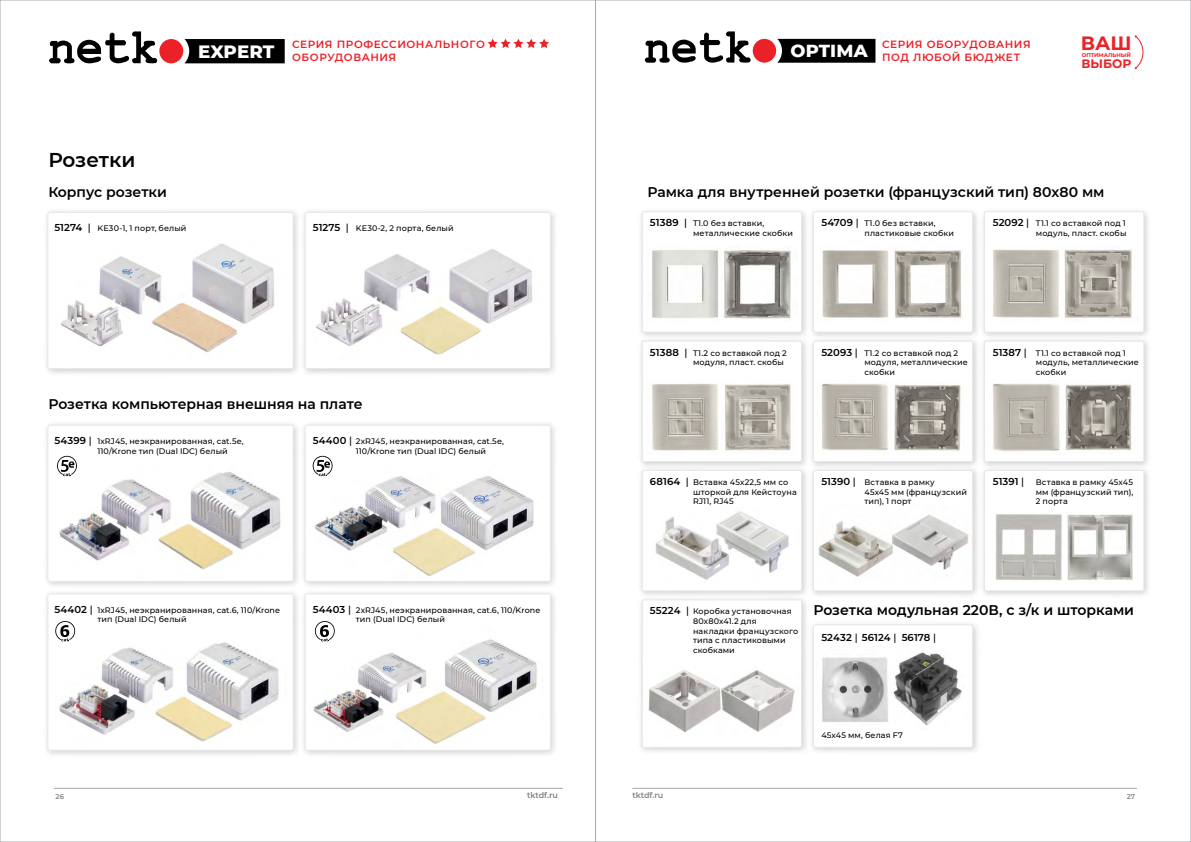
<style>
.page{position:relative;width:1191px;height:842px;background:#fff}
.page>*{position:absolute;margin:0;border:0;box-sizing:border-box;transform-origin:0 0}
.t1{font:600 20px "Montserrat";letter-spacing:-.005em;color:#000}
.t2{font:700 19.2px "Montserrat";color:#eb2227}
.t3{font:800 18.2px "Montserrat";color:#fff}
.t4{font:800 17.8px "Montserrat";letter-spacing:.01em;color:#fff}
.t5{font:600 14px "Montserrat";color:#000}
.t6{font:700 12.2px "Montserrat";color:#eb2227}
.t7{font:600 10.5px/12.6px "Montserrat";letter-spacing:.05em;color:#ec2027}
.t8{font:600 10px "Montserrat";letter-spacing:.01em;color:#000}
.t9{font:500 8px/9.6px "Montserrat";letter-spacing:.015em;color:#000}
.t10{font:600 8px "Montserrat";color:#808285}
.t11{font:600 7px "Montserrat";color:#808285}
.t12{font:700 5.4px "Montserrat";color:#eb2227}
.s1{font-weight:600;font-size:10px}
.s2{font-size:10px}
.s3{font-weight:500}
</style>
<div class="page">
<hr style="left:54px;top:788px;width:509px;height:1px;background:#a7a9ac">
<hr style="left:632px;top:788px;width:505px;height:1px;background:#a7a9ac">
<div style="left:642px;top:470px;width:159px;height:121px;border:1px solid #e6e7e8;border-radius:2px"></div>
<div style="left:813px;top:470px;width:159px;height:121px;background:#fff;border-radius:2px"></div>
<div style="left:813px;top:470px;width:160px;height:121px;border:1px solid #e6e7e8;border-radius:2px"></div>
<div style="left:984px;top:470px;width:160px;height:121px;border:1px solid #e6e7e8;border-radius:2px"></div>
<img style="left:640px;top:343px;width:165px;height:129px">
<div style="left:642px;top:341px;width:159px;height:120px;background:#fff;border-radius:2px"></div>
<div style="left:642px;top:341px;width:159px;height:121px;border:1px solid #e6e7e8;border-radius:2px"></div>
<img style="left:805px;top:343px;width:172px;height:129px">
<div style="left:813px;top:341px;width:159px;height:120px;background:#fff;border-radius:2px"></div>
<div style="left:813px;top:341px;width:160px;height:121px;border:1px solid #e6e7e8;border-radius:2px"></div>
<img style="left:977px;top:343px;width:172px;height:129px">
<div style="left:984px;top:341px;width:159px;height:120px;background:#fff;border-radius:2px"></div>
<div style="left:984px;top:341px;width:160px;height:121px;border:1px solid #e6e7e8;border-radius:2px"></div>
<img style="left:652px;top:383px;width:139px;height:68px">
<img style="left:655px;top:510px;width:137px;height:76px">
<img style="left:818px;top:514px;width:151px;height:63px">
<img style="left:821px;top:383px;width:140px;height:69px">
<img style="left:992px;top:383px;width:140px;height:72px">
<img style="left:995px;top:514px;width:138px;height:67px">
<img style="left:46px;top:211px;width:251px;height:163px">
<div style="left:48px;top:212px;width:245px;height:157px;background:#fff;border-radius:2px"></div>
<div style="left:48px;top:212px;width:245px;height:157px;border:1px solid #e6e7e8;border-radius:2px"></div>
<img style="left:297px;top:211px;width:258px;height:163px">
<div style="left:305px;top:212px;width:245px;height:157px;background:#fff;border-radius:2px"></div>
<div style="left:305px;top:212px;width:245px;height:157px;border:1px solid #e6e7e8;border-radius:2px"></div>
<img style="left:61px;top:243px;width:213px;height:109px">
<img style="left:316px;top:249px;width:217px;height:106px">
<img style="left:46px;top:424px;width:251px;height:162px">
<div style="left:48px;top:425px;width:245px;height:156px;background:#fff;border-radius:2px"></div>
<div style="left:48px;top:425px;width:245px;height:156px;border:1px solid #e6e7e8;border-radius:2px"></div>
<img style="left:297px;top:424px;width:258px;height:162px">
<div style="left:305px;top:425px;width:245px;height:156px;background:#fff;border-radius:2px"></div>
<div style="left:305px;top:425px;width:245px;height:156px;border:1px solid #e6e7e8;border-radius:2px"></div>
<img style="left:59px;top:472px;width:222px;height:98px">
<img style="left:312px;top:462px;width:222px;height:114px">
<img style="left:46px;top:593px;width:251px;height:162px">
<div style="left:48px;top:594px;width:245px;height:156px;background:#fff;border-radius:2px"></div>
<div style="left:48px;top:594px;width:245px;height:156px;border:1px solid #e6e7e8;border-radius:2px"></div>
<img style="left:297px;top:593px;width:258px;height:162px">
<div style="left:305px;top:594px;width:245px;height:156px;background:#fff;border-radius:2px"></div>
<div style="left:305px;top:594px;width:245px;height:156px;border:1px solid #e6e7e8;border-radius:2px"></div>
<img style="left:59px;top:630px;width:220px;height:112px">
<img style="left:313px;top:630px;width:224px;height:114px">
<svg style="left:1134px;top:35px;width:9px;height:34px"></svg>
<svg style="left:777px;top:39px;width:98px;height:24px"></svg>
<svg style="left:645px;top:31px;width:105px;height:32px"></svg>
<div style="left:752px;top:39px;width:24px;height:24px;background:#ec2027;border-radius:50%"></div>
<svg style="left:184px;top:39px;width:101px;height:24px"></svg>
<svg style="left:49px;top:31px;width:108px;height:33px"></svg>
<div style="left:159px;top:39px;width:24px;height:24px;background:#ec2027;border-radius:50%"></div>
<svg style="left:488px;top:39px;width:61px;height:9px"></svg>
<svg style="left:57px;top:456px;width:20px;height:20px"></svg>
<svg style="left:313px;top:456px;width:19px;height:20px"></svg>
<svg style="left:55px;top:621px;width:20px;height:20px"></svg>
<svg style="left:315px;top:621px;width:20px;height:20px"></svg>
<img style="left:641px;top:211px;width:164px;height:132px">
<div style="left:642px;top:212px;width:159px;height:120px;background:#fff;border-radius:2px"></div>
<div style="left:642px;top:212px;width:159px;height:120px;border:1px solid #e6e7e8;border-radius:2px"></div>
<img style="left:805px;top:211px;width:172px;height:132px">
<div style="left:813px;top:212px;width:159px;height:120px;background:#fff;border-radius:2px"></div>
<div style="left:813px;top:212px;width:160px;height:120px;border:1px solid #e6e7e8;border-radius:2px"></div>
<img style="left:983px;top:211px;width:165px;height:132px">
<div style="left:984px;top:212px;width:159px;height:120px;background:#fff;border-radius:2px"></div>
<div style="left:984px;top:212px;width:160px;height:120px;border:1px solid #e6e7e8;border-radius:2px"></div>
<img style="left:652px;top:250px;width:139px;height:69px">
<img style="left:822px;top:250px;width:140px;height:69px">
<img style="left:993px;top:249px;width:139px;height:69px">
<div style="left:642px;top:600px;width:159px;height:147px;background:#fff;border-radius:2px"></div>
<div style="left:642px;top:600px;width:159px;height:147px;border:1px solid #e6e7e8;border-radius:2px"></div>
<img style="left:805px;top:617px;width:173px;height:135px">
<div style="left:813px;top:625px;width:159px;height:122px;background:#fff;border-radius:2px"></div>
<div style="left:813px;top:625px;width:160px;height:122px;border:1px solid #e6e7e8;border-radius:2px"></div>
<img style="left:640px;top:661px;width:67px;height:76px">
<img style="left:707px;top:661px;width:101px;height:76px">
<img style="left:822px;top:652px;width:140px;height:74px">
<h3 class="t7" style="left:292px;top:38px;width:194px">СЕРИЯ ПРОФЕССИОНАЛЬНОГО<br>ОБОРУДОВАНИЯ</h3>
<h3 class="t7" style="left:882px;top:38px;width:150px">СЕРИЯ ОБОРУДОВАНИЯ</h3>
<h3 class="t4" style="left:790px;top:38px;width:79px">OPTIMA</h3>
<h3 class="t3" style="left:198px;top:38px;width:78px">EXPERT</h3>
<h3 class="t7" style="left:882px;top:50px;width:139px">ПОД ЛЮБОЙ БЮДЖЕТ</h3>
<h2 class="t2" style="left:1081px;top:30px;width:52px">ВАШ</h2>
<p class="t12" style="left:1081px;top:51px;width:51px">ОПТИМАЛЬНЫЙ</p>
<h3 class="t6" style="left:1081px;top:55px;width:51px">ВЫБОР</h3>
<h1 class="t1" style="left:48px;top:146px;width:89px">Розетки</h1>
<h3 class="t5" style="left:48px;top:182px;width:120px">Корпус розетки</h3>
<p class="t9" style="left:54px;top:223px;width:134px"><span class="s1">51274</span> <span class="s2">|</span> KE30-1, 1 порт, белый</p>
<p class="t9" style="left:313px;top:223px;width:142px"><span class="s1">51275</span> <span class="s2">|</span> KE30-2, 2 порта, белый</p>
<h3 class="t5" style="left:48px;top:394px;width:316px">Розетка компьютерная внешняя на плате</h3>
<p class="t9" style="left:97px;top:436px;width:148px;text-indent:-43px"><span class="s1">54399</span> <span class="s2">|</span> 1xRJ45, неэкранированная, cat.5e,<br>110/Krone тип (Dual IDC) белый</p>
<p class="t9" style="left:356px;top:436px;width:149px;text-indent:-43px"><span class="s1">54400</span> <span class="s2">|</span> 2xRJ45, неэкранированная, cat.5e,<br>110/Krone тип (Dual IDC) белый</p>
<p class="t9" style="left:97px;top:605px;width:184px;text-indent:-43px"><span class="s1">54402</span> <span class="s2">|</span> 1xRJ45, неэкранированная, cat.6, 110/Krone тип (Dual IDC) белый</p>
<p class="t9" style="left:356px;top:605px;width:186px;text-indent:-43px"><span class="s1">54403</span> <span class="s2">|</span> 2xRJ45, неэкранированная, cat.6, 110/Krone тип (Dual IDC) белый</p>
<h3 class="t5" style="left:647px;top:182px;width:458px">Рамка для внутренней розетки (французский тип) 80х80 мм</h3>
<p class="t9" style="left:693px;top:218px;width:101px;text-indent:-43px"><span class="s1">51389</span> <span class="s2">|</span> T1.0 без вставки, металлические скобки</p>
<p class="t9" style="left:864px;top:218px;width:91px;text-indent:-43px"><span class="s1">54709</span> <span class="s2">|</span> T1.0 без вставки, пластиковые скобки</p>
<p class="t9" style="left:992px;top:218px;width:135px;text-align:right"><span class="s1">52092</span> <span class="s2">|</span> T1.1 со вставкой под 1 модуль, пласт. скобы</p>
<p class="t9" style="left:693px;top:348px;width:95px;text-indent:-43px"><span class="s1">51388</span> <span class="s2">|</span> T1.2 со вставкой под 2 модуля, пласт. скобы</p>
<p class="t9" style="left:864px;top:348px;width:105px;text-indent:-43px"><span class="s1">52093</span> <span class="s2">|</span> T1.2 со вставкой под 2 модуля, металлические скобки</p>
<p class="t9" style="left:1035px;top:348px;width:105px;text-indent:-43px"><span class="s1">51387</span> <span class="s2">|</span> T1.1 со вставкой под 1 модуль, металлические скобки</p>
<p class="t9" style="left:693px;top:477px;width:105px;text-indent:-43px"><span class="s1">68164</span> <span class="s2">|</span> Вставка 45х22,5 мм со шторкой для Кейстоуна<br>RJ11, RJ45</p>
<p class="t9" style="left:864px;top:477px;width:104px;text-indent:-43px"><span class="s1">51390</span> <span class="s2">|</span> Вставка в рамку<br>45х45 мм (французский тип), 1 порт</p>
<p class="t8" style="left:992px;top:474px;width:33px">51391 <span class="s3">|</span></p>
<p class="t9" style="left:1035px;top:477px;width:99px;text-align:justify">Вставка в рамку 45х45 мм (французский тип), 2 порта</p>
<p class="t9" style="left:693px;top:606px;width:107px;text-indent:-43px"><span class="s1">55224</span> <span class="s2">|</span> Коробка установочная<br>80х80х41.2 для накладки французского типа c пластиковыми скобками</p>
<h3 class="t5" style="left:813px;top:600px;width:322px">Розетка модульная 220В, с з/к и шторками</h3>
<p class="t8" style="left:821px;top:630px;width:116px">52432 <span class="s3">|</span> 56124 <span class="s3">|</span> 56178 <span class="s3">|</span></p>
<p class="t9" style="left:821px;top:730px;width:83px">45х45 мм, белая F7</p>
<p class="t11" style="left:56px;top:791px;width:10px">26</p>
<p class="t10" style="left:527px;top:790px;width:32px">tktdf.ru</p>
<p class="t10" style="left:632px;top:790px;width:32px">tktdf.ru</p>
<p class="t11" style="left:1126px;top:791px;width:10px">27</p>
</div>
